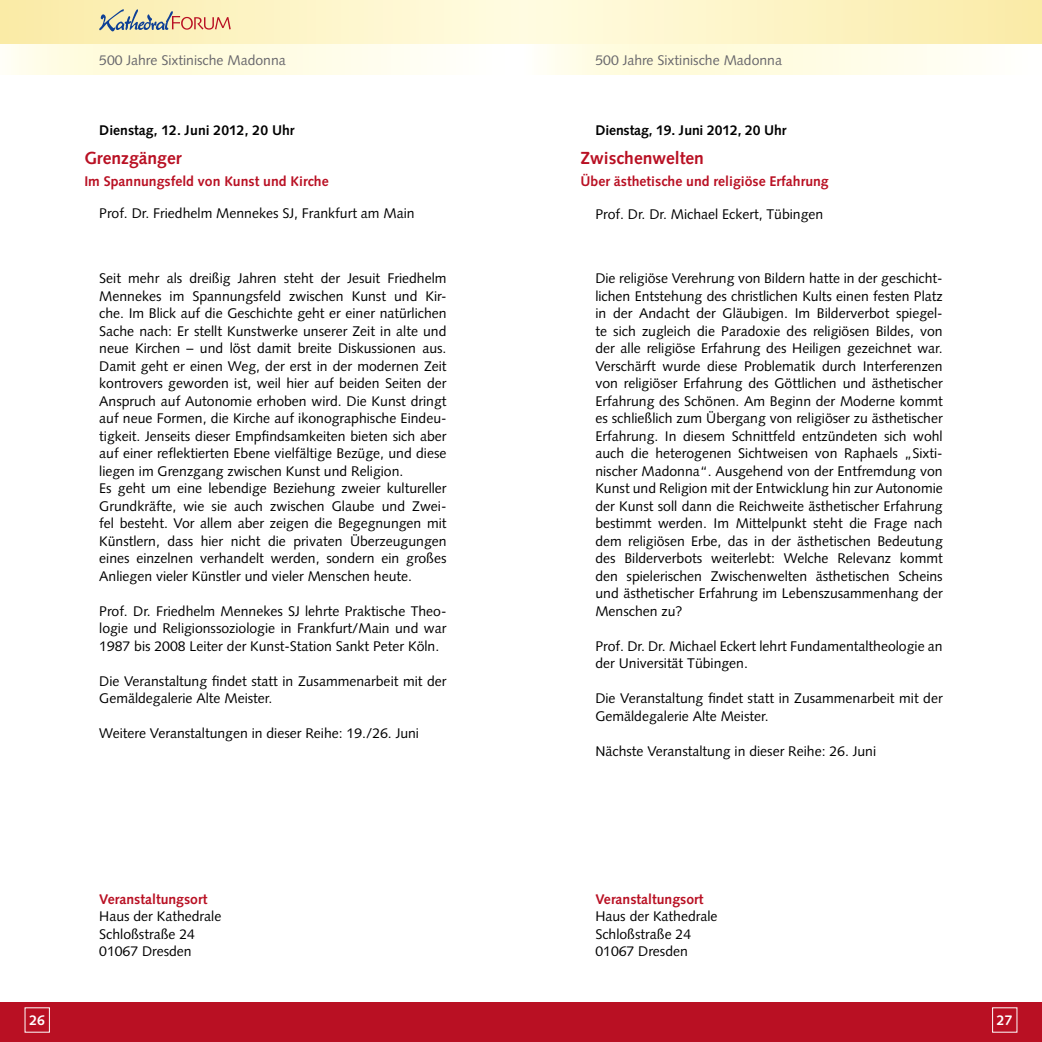
<style>
.page{position:relative;width:1042px;height:1042px;background:#fff}
.page>*{position:absolute;margin:0;border:0;box-sizing:border-box;transform-origin:0 0}
.t1{font:700 17.5px "Syntax";color:#b91023}
.t2{font:14px/17.5px "Syntax";color:#000}
.t3{font:700 14px "Syntax";color:#b91023}
.t4{font:700 14px "Syntax";letter-spacing:-.005em;color:#000}
.t5{font:14px "Syntax";color:#68676c}
.t6{font:700 14px "Syntax";color:#fff}
</style>
<div class="page">
<div style="left:521px;top:1002px;width:521px;height:40px;background:#b91023"></div>
<div style="left:0;top:1002px;width:521px;height:40px;background:#b91023"></div>
<div style="left:0;top:0;width:521px;height:45px;background:linear-gradient(to right,#faeba6,#fffce2)"></div>
<div style="left:521px;top:0;width:521px;height:45px;background:linear-gradient(to right,#fffce2,#faeba7)"></div>
<svg style="left:547px;top:45px;width:416px;height:29px;background:#fffce3"></svg>
<svg style="left:11px;top:45px;width:416px;height:29px;background:#fffce3"></svg>
<svg style="left:99px;top:9px;width:132px;height:22px;background:#d3c4a8"></svg>
<p class="t5" style="left:99px;top:52px;width:188px">500 Jahre Sixtinische Madonna</p>
<p class="t4" style="left:99px;top:122px;width:197px">Dienstag, 12. Juni 2012, 20 Uhr</p>
<p class="t1" style="left:84px;top:148px;width:99px">Grenzgänger</p>
<p class="t3" style="left:84px;top:173px;width:246px">Im Spannungsfeld von Kunst und Kirche</p>
<p class="t2" style="left:99px;top:204px;width:317px">Prof. Dr. Friedhelm Mennekes SJ, Frankfurt am Main</p>
<p class="t2" style="left:99px;top:270px;width:349px">Seit mehr als dreißig Jahren steht der Jesuit Friedhelm Mennekes im Spannungsfeld zwischen Kunst und Kir&shy;che. Im Blick auf die Geschichte geht er einer natürlichen Sache nach: Er stellt Kunstwerke unserer Zeit in alte und neue Kirchen – und löst damit breite Diskussionen aus.<br>Damit geht er einen Weg, der erst in der modernen Zeit kontrovers geworden ist, weil hier auf beiden Seiten der Anspruch auf Autonomie erhoben wird. Die Kunst dringt auf neue Formen, die Kirche auf ikonographische Eindeu&shy;tigkeit. Jenseits dieser Empfindsamkeiten bieten sich aber auf einer reflektierten Ebene vielfältige Bezüge, und diese liegen im Grenzgang zwischen Kunst und Religion.<br>Es geht um eine lebendige Beziehung zweier kultureller Grundkräfte, wie sie auch zwischen Glaube und Zwei&shy;fel besteht. Vor allem aber zeigen die Begegnungen mit Künstlern, dass hier nicht die privaten Überzeugungen eines einzelnen verhandelt werden, sondern ein großes Anliegen vieler Künstler und vieler Menschen heute.</p>
<p class="t2" style="left:99px;top:602px;width:349px;text-align:justify">Prof. Dr. Friedhelm Mennekes SJ lehrte Praktische Theo&shy;logie und Religionssoziologie in Frankfurt/Main und war 1987 bis 2008 Leiter der Kunst-Station Sankt Peter Köln.</p>
<p class="t2" style="left:99px;top:672px;width:349px">Die Veranstaltung findet statt in Zusammenarbeit mit der<br>Gemäldegalerie Alte Meister.</p>
<p class="t2" style="left:99px;top:725px;width:321px">Weitere Veranstaltungen in dieser Reihe: 19./26. Juni</p>
<p class="t3" style="left:99px;top:891px;width:110px">Veranstaltungsort</p>
<p class="t2" style="left:99px;top:907px;width:124px">Haus der Kathedrale<br>Schloßstraße 24<br>01067 Dresden</p>
<p class="t5" style="left:595px;top:52px;width:188px">500 Jahre Sixtinische Madonna</p>
<p class="t4" style="left:595px;top:122px;width:193px">Dienstag, 19. Juni 2012, 20 Uhr</p>
<p class="t1" style="left:580px;top:148px;width:125px">Zwischenwelten</p>
<p class="t3" style="left:580px;top:173px;width:250px">Über ästhetische und religiöse Erfahrung</p>
<p class="t2" style="left:595px;top:205px;width:229px">Prof. Dr. Dr. Michael Eckert, Tübingen</p>
<p class="t2" style="left:595px;top:270px;width:349px;text-align:justify">Die religiöse Verehrung von Bildern hatte in der geschicht&shy;lichen Entstehung des christlichen Kults einen festen Platz in der Andacht der Gläubigen. Im Bilderverbot spiegel&shy;te sich zugleich die Paradoxie des religiösen Bildes, von der alle religiöse Erfahrung des Heiligen gezeichnet war.<br>Verschärft wurde diese Problematik durch Interferenzen von religiöser Erfahrung des Göttlichen und ästhetischer Erfahrung des Schönen. Am Beginn der Moderne kommt es schließlich zum Übergang von religiöser zu ästhetischer Erfahrung. In diesem Schnittfeld entzündeten sich wohl auch die heterogenen Sichtweisen von Raphaels „Sixti&shy;nischer Madonna“. Ausgehend von der Entfremdung von Kunst und Religion mit der Entwicklung hin zur Autonomie der Kunst soll dann die Reichweite ästhetischer Erfahrung bestimmt werden. Im Mittelpunkt steht die Frage nach dem religiösen Erbe, das in der ästhetischen Bedeutung des Bilderverbots weiterlebt: Welche Relevanz kommt den spielerischen Zwischenwelten ästhetischen Scheins und ästhetischer Erfahrung im Lebenszusammenhang der Menschen zu?</p>
<p class="t2" style="left:595px;top:637px;width:349px">Prof. Dr. Dr. Michael Eckert lehrt Fundamentaltheologie an der Universität Tübingen.</p>
<p class="t2" style="left:595px;top:690px;width:349px">Die Veranstaltung findet statt in Zusammenarbeit mit der<br>Gemäldegalerie Alte Meister.</p>
<p class="t2" style="left:595px;top:742px;width:282px">Nächste Veranstaltung in dieser Reihe: 26. Juni</p>
<p class="t3" style="left:595px;top:891px;width:110px">Veranstaltungsort</p>
<p class="t2" style="left:595px;top:907px;width:124px">Haus der Kathedrale<br>Schloßstraße 24<br>01067 Dresden</p>
<p class="t6" style="left:29px;top:1012px;width:17px">26</p>
<p class="t6" style="left:997px;top:1012px;width:17px">27</p>
</div>
